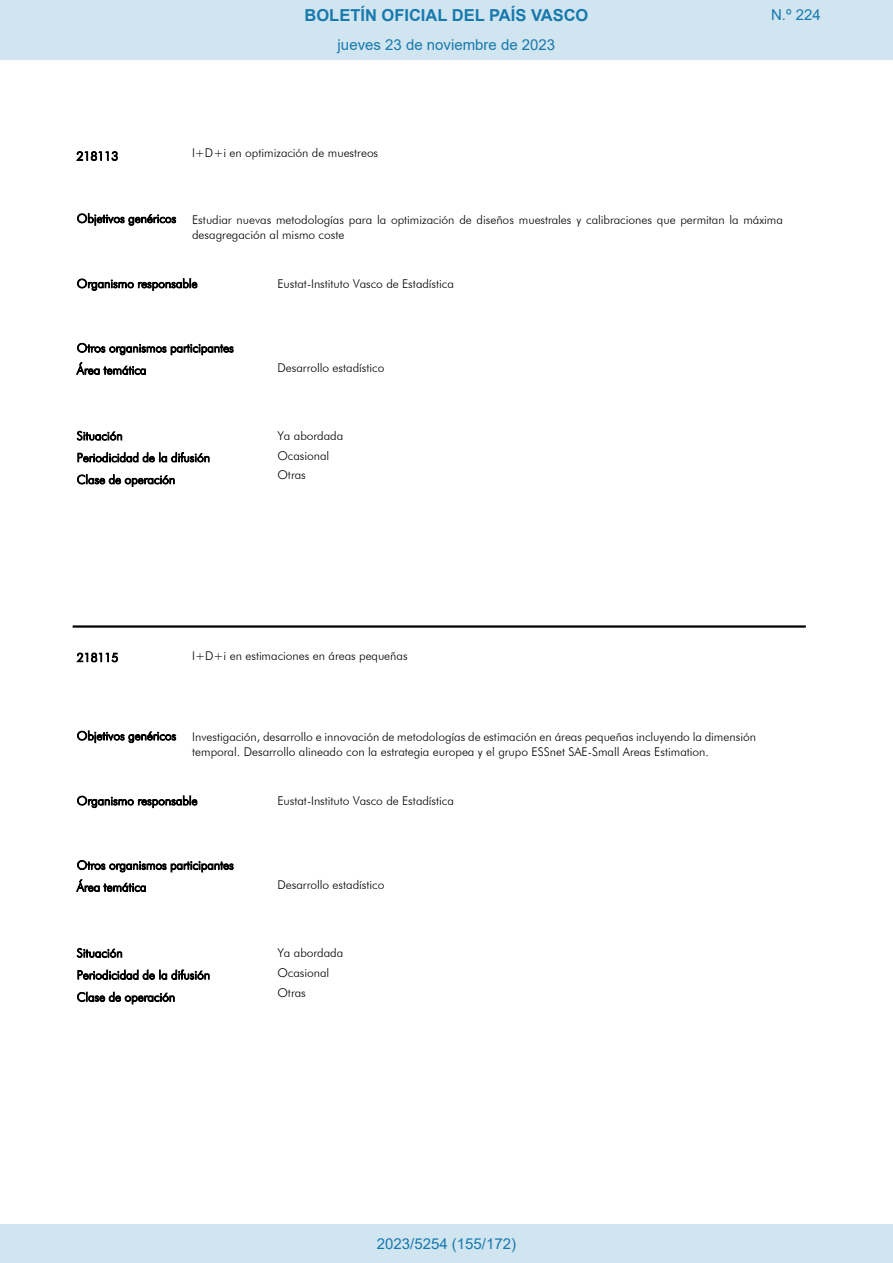
<style>
.page{position:relative;width:893px;height:1263px;background:#fff}
.page>*{position:absolute;margin:0;border:0;box-sizing:border-box;transform-origin:0 0}
.t1{font:700 16.5px "Arial";color:#1879ad}
.Paginacion_Centro{font:15px "Arial";color:#1879ad}
.t2{font:300 12px/19.6px "Futura BT";letter-spacing:-.005em;color:#000}
</style>
<div class="page">
<hr style="left:73px;top:625px;width:733px;height:3px;background:#000">
<div style="left:0;top:0;width:893px;height:60px;background:#d0e5f0"></div>
<div style="left:0;top:1225px;width:893px;height:38px;background:#d0e5f0"></div>
<h1 class="t1" style="left:305px;top:3px;width:285px">BOLETÍN OFICIAL DEL PAÍS VASCO</h1>
<p class="Paginacion_Centro" style="left:771px;top:5px;width:51px">N.º 224</p>
<p class="Paginacion_Centro" style="left:338px;top:35px;width:219px">jueves 23 de noviembre de 2023</p>
<p class="t2" style="left:77px;top:146px;width:43px">218113</p>
<p class="t2" style="left:192px;top:143px;width:188px">I+D+i en optimización de muestreos</p>
<p class="t2" style="left:77px;top:208px;width:101px">Objetivos genéricos</p>
<p class="t2" style="left:192px;top:212px;width:592px;line-height:15px">Estudiar nuevas metodologías para la optimización de diseños muestrales y calibraciones que permitan la máxima desagregación al mismo coste</p>
<p class="t2" style="left:77px;top:274px;width:122px">Organismo responsable</p>
<p class="t2" style="left:277px;top:274px;width:178px">Eustat-Instituto Vasco de Estadística</p>
<p class="t2" style="left:77px;top:337px;width:158px;line-height:22.2px">Otros organismos participantes<br>Área temática</p>
<p class="t2" style="left:277px;top:358px;width:109px">Desarrollo estadístico</p>
<p class="t2" style="left:77px;top:425px;width:135px;line-height:21.9px">Situación<br>Periodicidad de la difusión<br>Clase de operación</p>
<p class="t2" style="left:277px;top:426px;width:67px">Ya abordada<br>Ocasional<br>Otras</p>
<p class="t2" style="left:77px;top:647px;width:43px">218115</p>
<p class="t2" style="left:192px;top:646px;width:217px">I+D+i en estimaciones en áreas pequeñas</p>
<p class="t2" style="left:77px;top:726px;width:101px">Objetivos genéricos</p>
<p class="t2" style="left:192px;top:729px;width:565px;line-height:14.7px">Investigación, desarrollo e innovación de metodologías de estimación en áreas pequeñas incluyendo la dimensión temporal. Desarrollo alineado con la estrategia europea y el grupo ESSnet SAE-Small Areas Estimation.</p>
<p class="t2" style="left:77px;top:791px;width:122px">Organismo responsable</p>
<p class="t2" style="left:277px;top:791px;width:178px">Eustat-Instituto Vasco de Estadística</p>
<p class="t2" style="left:77px;top:854px;width:158px;line-height:21.9px">Otros organismos participantes<br>Área temática</p>
<p class="t2" style="left:277px;top:875px;width:109px">Desarrollo estadístico</p>
<p class="t2" style="left:77px;top:942px;width:135px;line-height:22px">Situación<br>Periodicidad de la difusión<br>Clase de operación</p>
<p class="t2" style="left:277px;top:943px;width:67px">Ya abordada<br>Ocasional<br>Otras</p>
<p class="Paginacion_Centro" style="left:377px;top:1234px;width:141px">2023/5254 (155/172)</p>
</div>
